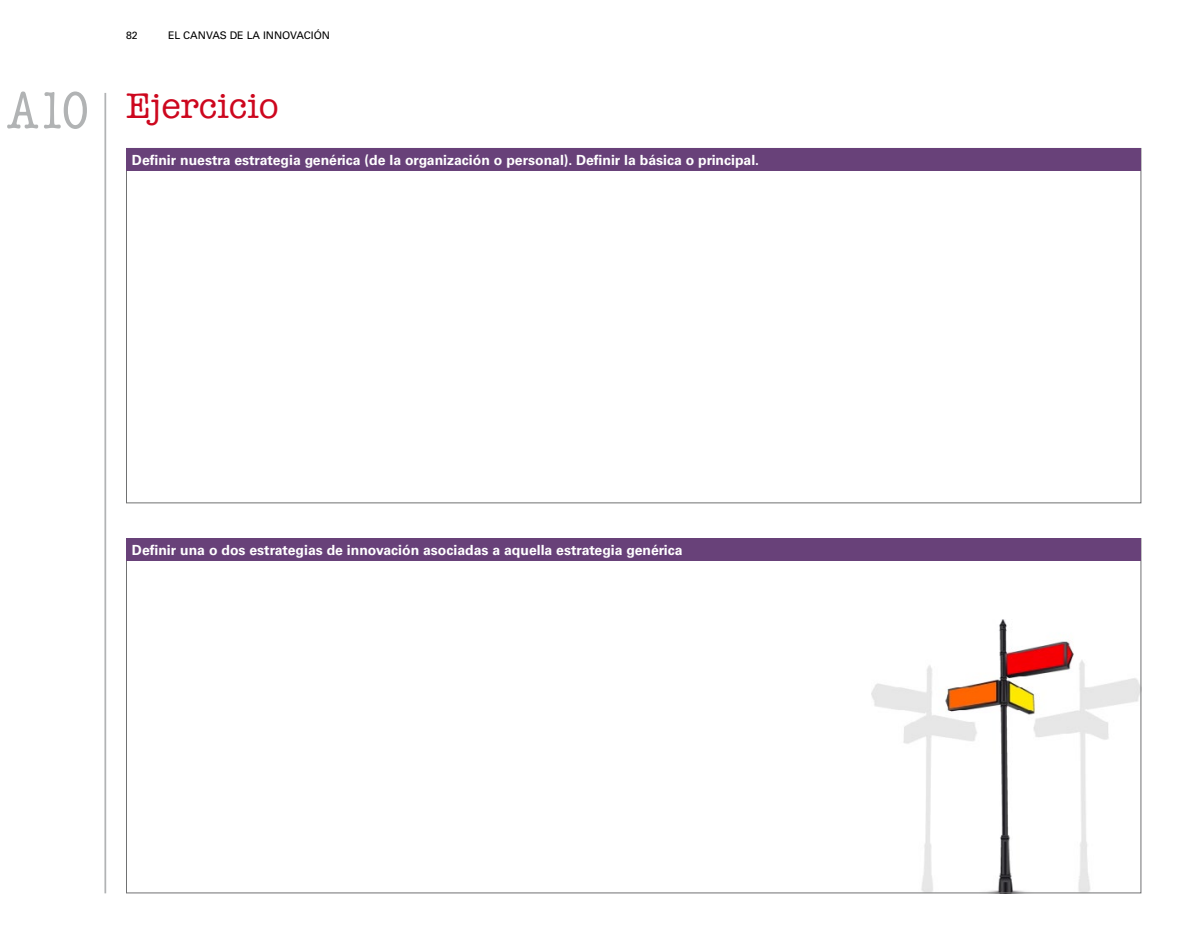
<style>
.page{position:relative;width:1191px;height:943px;background:#fff}
.page>*{position:absolute;margin:0;border:0;box-sizing:border-box;transform-origin:0 0}
.t1{font:36.57px "American Typewriter";color:#cd071e}
.t2{font:700 14px "Univers LT Std";color:#fff}
.t3{font:10.5px "Univers LT Std";color:#000}
.s1{font-stretch:condensed;font-size:54.07px;color:#b1b3b4}
</style>
<div class="page">
<img style="left:871px;top:619px;width:268px;height:272px">
<hr style="left:104px;top:93px;width:2px;height:800px;background:#b1b3b4">
<div style="left:126px;top:148px;width:1015px;height:23px;background:#684179"></div>
<div style="left:126px;top:538px;width:1015px;height:23px;background:#684179"></div>
<p class="t3" style="left:126px;top:29px;width:13px">82</p>
<p class="t3" style="left:168px;top:29px;width:163px">EL CANVAS DE LA INNOVACIÓN</p>
<h1 class="t1" style="left:7px;top:78px;width:273px"><span class="s1">A10</span> Ejercicio</h1>
<p class="t2" style="left:132px;top:152px;width:628px">Definir nuestra estrategia genérica (de la organización o personal). Definir la básica o principal.</p>
<p class="t2" style="left:132px;top:542px;width:552px">Definir una o dos estrategias de innovación asociadas a aquella estrategia genérica</p>
</div>
